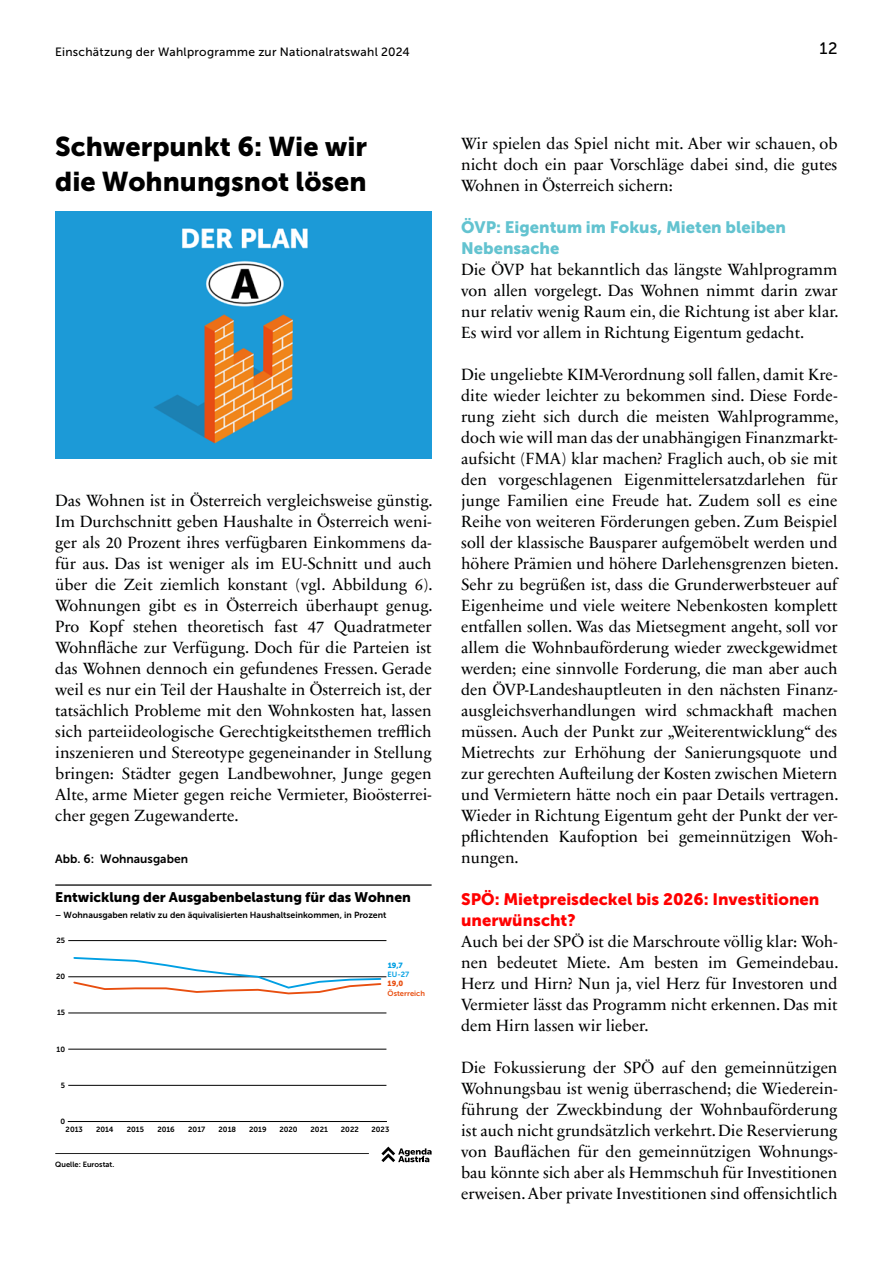
<style>
.page{position:relative;width:893px;height:1263px;background:#fff}
.page>*{position:absolute;margin:0;border:0;box-sizing:border-box;transform-origin:0 0}
._2023_Lead-In_Large{font:27px/34.3px "Museo Sans 900";color:#000}
._2023_Fließtext{font:16.5px/21px "Sabon Next LT Pro";color:#010202;text-align:justify}
.Absatzüberschrift{font:16.5px/21px "Museo Sans 900";color:#f00}
.Absatzüberschrift-2{font:16.5px/21px "Museo Sans 900";color:#63c3d0}
.t1{font:16.5px "Museo Sans 500";color:#000}
.t2{font:13.8px "Museo Sans 900";color:#000}
.t3{font:12px "Museo Sans 500";letter-spacing:.02em;color:#000}
.t4{font:12px "Museo Sans 700";color:#000}
.t5{font:8.85px "Museo Sans 700";color:#000}
.t6{font:7.5px "Museo Sans 700";color:#000}
.t7{font:7.5px "Museo Sans 700";color:#e84e10}
.t8{font:7.5px "Museo Sans 700";color:#009fe3}
.t9{font:7.5px "Museo Sans 900";color:#009fe3}
.t10{font:7.5px "Museo Sans 900";color:#e84e10}
</style>
<div class="page">
<img style="left:55px;top:212px;width:377px;height:246px">
<hr style="left:55px;top:884px;width:377px;height:2px;background:#000">
<hr style="left:68px;top:940px;width:318px;height:1px;background:#000">
<hr style="left:68px;top:976px;width:318px;height:1px;background:#000">
<hr style="left:68px;top:1013px;width:318px;height:1px;background:#000">
<hr style="left:68px;top:1049px;width:318px;height:1px;background:#000">
<hr style="left:68px;top:1085px;width:318px;height:1px;background:#000">
<svg style="left:72px;top:957px;width:310px;height:38px"></svg>
<hr style="left:68px;top:1121px;width:318px;height:1px;background:#000">
<hr style="left:55px;top:1153px;width:314px;height:1px;background:#222">
<svg style="left:381px;top:1146px;width:51px;height:16px"></svg>
<p class="t3" style="left:55px;top:45px;width:356px">Einschätzung der Wahlprogramme zur Nationalratswahl 2024</p>
<p class="t1" style="left:820px;top:39px;width:19px">12</p>
<p class="_2023_Lead-In_Large" style="left:55px;top:130px;width:313px">Schwerpunkt 6: Wie wir die Wohnungsnot lösen</p>
<p class="_2023_Fließtext" style="left:55px;top:490px;width:379px">Das Wohnen ist in Österreich vergleichsweise günstig.<br>Im Durchschnitt geben Haushalte in Österreich weni&shy;ger als 20 Prozent ihres verfügbaren Einkommens da&shy;für aus. Das ist weniger als im EU-Schnitt und auch über die Zeit ziemlich konstant (vgl. Abbildung 6).<br>Wohnungen gibt es in Österreich überhaupt genug.<br>Pro Kopf stehen theoretisch fast 47 Quadratmeter Wohnfläche zur Verfügung. Doch für die Parteien ist das Wohnen dennoch ein gefundenes Fressen. Gerade weil es nur ein Teil der Haushalte in Österreich ist, der tatsächlich Probleme mit den Wohnkosten hat, lassen sich parteiideologische Gerechtigkeitsthemen trefflich inszenieren und Stereotype gegeneinander in Stellung bringen: Städter gegen Landbewohner, Junge gegen Alte, arme Mieter gegen reiche Vermieter, Bioösterrei&shy;cher gegen Zugewanderte.</p>
<p class="t4" style="left:55px;top:852px;width:134px">Abb. 6: Wohnausgaben</p>
<p class="t2" style="left:55px;top:890px;width:357px">Entwicklung der Ausgabenbelastung für das Wohnen</p>
<p class="t5" style="left:55px;top:910px;width:333px">– Wohnausgaben relativ zu den äquivalisierten Haushaltseinkommen, in Prozent</p>
<p class="t6" style="left:56px;top:936px;width:10px">25</p>
<p class="t6" style="left:56px;top:972px;width:11px">20</p>
<p class="t6" style="left:57px;top:1009px;width:10px">15</p>
<p class="t6" style="left:57px;top:1045px;width:10px">10</p>
<p class="t6" style="left:61px;top:1081px;width:6px">5</p>
<p class="t6" style="left:60px;top:1117px;width:6px">0</p>
<p class="t9" style="left:388px;top:961px;width:16px">19,7</p>
<p class="t7" style="left:388px;top:989px;width:39px">Österreich</p>
<p class="t8" style="left:388px;top:970px;width:23px">EU-27</p>
<p class="t10" style="left:388px;top:979px;width:17px">19,0</p>
<p class="t6" style="left:66px;top:1125px;width:19px">2013</p>
<p class="t6" style="left:96px;top:1125px;width:19px">2014</p>
<p class="t6" style="left:127px;top:1125px;width:19px">2015</p>
<p class="t6" style="left:157px;top:1125px;width:19px">2016</p>
<p class="t6" style="left:188px;top:1125px;width:19px">2017</p>
<p class="t6" style="left:219px;top:1125px;width:19px">2018</p>
<p class="t6" style="left:249px;top:1125px;width:19px">2019</p>
<p class="t6" style="left:279px;top:1125px;width:20px">2020</p>
<p class="t6" style="left:311px;top:1125px;width:19px">2021</p>
<p class="t6" style="left:341px;top:1125px;width:19px">2022</p>
<p class="t6" style="left:372px;top:1125px;width:19px">2023</p>
<p class="t6" style="left:55px;top:1160px;width:60px">Quelle: Eurostat.</p>
<p class="_2023_Fließtext" style="left:461px;top:133px;width:378px">Wir spielen das Spiel nicht mit. Aber wir schauen, ob nicht doch ein paar Vorschläge dabei sind, die gutes Wohnen in Österreich sichern:</p>
<p class="Absatzüberschrift-2" style="left:461px;top:217px;width:326px">ÖVP: Eigentum im Fokus, Mieten bleiben<br>Nebensache</p>
<p class="_2023_Fließtext" style="left:461px;top:259px;width:379px">Die ÖVP hat bekanntlich das längste Wahlprogramm von allen vorgelegt. Das Wohnen nimmt darin zwar nur relativ wenig Raum ein, die Richtung ist aber klar.<br>Es wird vor allem in Richtung Eigentum gedacht.</p>
<p class="_2023_Fließtext" style="left:461px;top:364px;width:379px">Die ungeliebte KIM-Verordnung soll fallen, damit Kre&shy;dite wieder leichter zu bekommen sind. Diese Forde&shy;rung zieht sich durch die meisten Wahlprogramme, doch wie will man das der unabhängigen Finanzmarkt&shy;aufsicht (FMA) klar machen? Fraglich auch, ob sie mit den vorgeschlagenen Eigenmittelersatzdarlehen für junge Familien eine Freude hat. Zudem soll es eine Reihe von weiteren Förderungen geben. Zum Beispiel soll der klassische Bausparer aufgemöbelt werden und höhere Prämien und höhere Darlehensgrenzen bieten.<br>Sehr zu begrüßen ist, dass die Grunderwerbsteuer auf Eigenheime und viele weitere Nebenkosten komplett entfallen sollen. Was das Mietsegment angeht, soll vor allem die Wohnbauförderung wieder zweckgewidmet werden; eine sinnvolle Forderung, die man aber auch den ÖVP-Landeshauptleuten in den nächsten Finanz&shy;ausgleichsverhandlungen wird schmackhaft machen müssen. Auch der Punkt zur „Weiterentwicklung“ des Mietrechts zur Erhöhung der Sanierungsquote und zur gerechten Aufteilung der Kosten zwischen Mietern und Vermietern hätte noch ein paar Details vertragen.<br>Wieder in Richtung Eigentum geht der Punkt der ver&shy;pflichtenden Kaufoption bei gemeinnützigen Woh&shy;nungen.</p>
<p class="Absatzüberschrift" style="left:461px;top:889px;width:360px">SPÖ: Mietpreisdeckel bis 2026: Investitionen unerwünscht?</p>
<p class="_2023_Fließtext" style="left:461px;top:931px;width:379px">Auch bei der SPÖ ist die Marschroute völlig klar: Woh&shy;nen bedeutet Miete. Am besten im Gemeindebau.<br>Herz und Hirn? Nun ja, viel Herz für Investoren und Vermieter lässt das Programm nicht erkennen. Das mit dem Hirn lassen wir lieber.</p>
<p class="_2023_Fließtext" style="left:461px;top:1057px;width:378px">Die Fokussierung der SPÖ auf den gemeinnützigen Wohnungsbau ist wenig überraschend; die Wiederein&shy;führung der Zweckbindung der Wohnbauförderung ist auch nicht grundsätzlich verkehrt. Die Reservierung von Bauflächen für den gemeinnützigen Wohnungs&shy;bau könnte sich aber als Hemmschuh für Investitionen erweisen. Aber private Investitionen sind offensichtlich</p>
</div>
